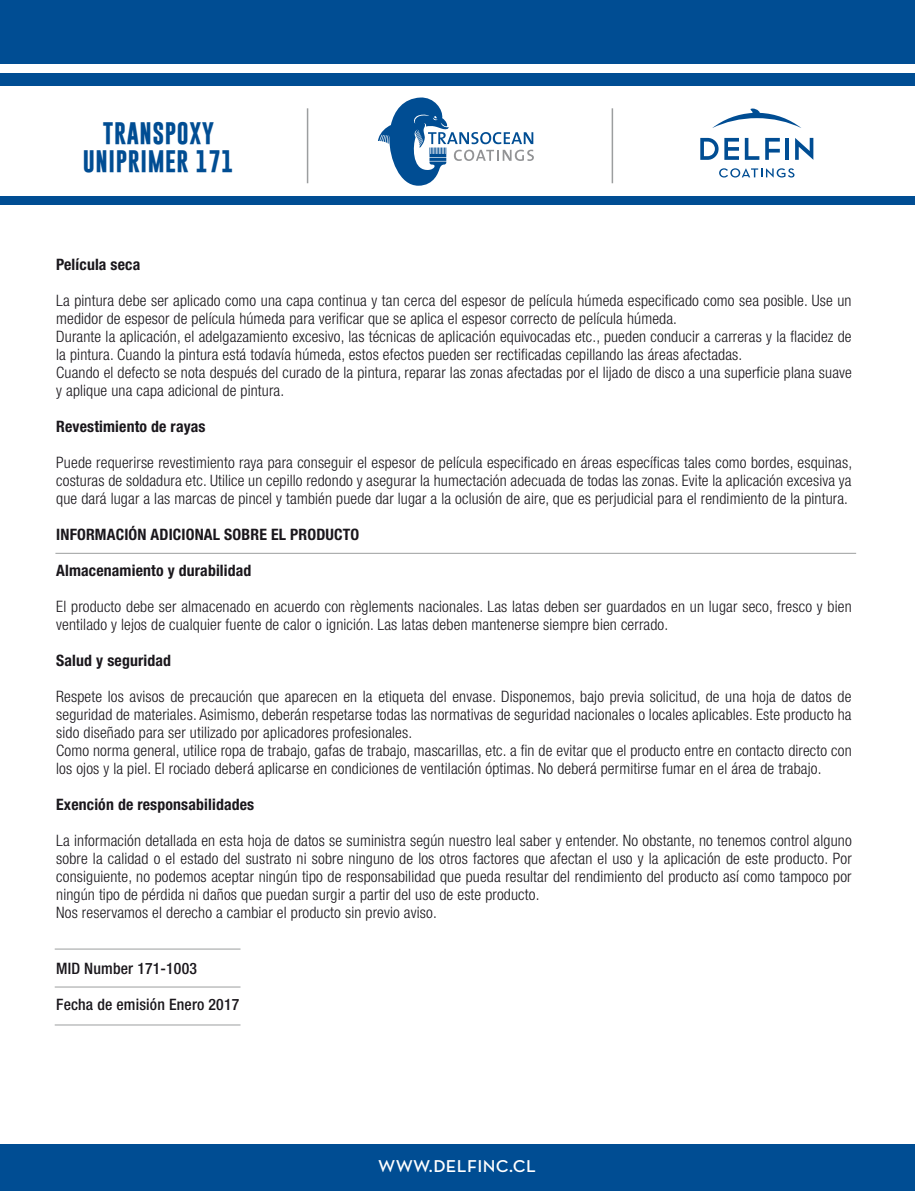
<style>
.page{position:relative;width:915px;height:1191px;background:#fff}
.page>*{position:absolute;margin:0;border:0;box-sizing:border-box;transform-origin:0 0}
.t1{font:700 22.5px/28.5px "Gobold";letter-spacing:.025em;color:#004d93;text-align:center}
.t2{font:600 17.4px "Neutra Text";letter-spacing:.02em;color:#fff}
.t3{font:300 condensed 15.75px/18px "Helvetica Neue LT Std";letter-spacing:.01em;color:#1a171c}
.t4{font:700 condensed 15.75px "Helvetica Neue LT Std";letter-spacing:.01em;color:#1a171c}
.t5{font:500 condensed 15.75px "Helvetica Neue LT Std";letter-spacing:.01em;color:#1a171c}
</style>
<div class="page">
<div style="left:0;top:1144px;width:914px;height:46px;background:#004d93"></div>
<hr style="left:55px;top:553px;width:800px;height:1px;background:#9c9e9f">
<hr style="left:55px;top:948px;width:185px;height:1px;background:#9c9e9f">
<hr style="left:55px;top:986px;width:185px;height:1px;background:#9c9e9f">
<hr style="left:55px;top:1024px;width:185px;height:1px;background:#9c9e9f">
<div style="left:0;top:0;width:914px;height:85px;background:#004d93"></div>
<div style="left:0;top:196px;width:914px;height:8px;background:#004d93"></div>
<div style="left:0;top:64px;width:914px;height:8px;background:#fff"></div>
<svg style="left:700px;top:138px;width:18px;height:22px"></svg>
<svg style="left:724px;top:138px;width:14px;height:22px"></svg>
<svg style="left:744px;top:138px;width:15px;height:22px"></svg>
<svg style="left:765px;top:138px;width:14px;height:22px"></svg>
<hr style="left:785px;top:138px;width:4px;height:22px;background:#004d93">
<svg style="left:795px;top:138px;width:18px;height:22px"></svg>
<svg style="left:719px;top:168px;width:75px;height:9px"></svg>
<svg style="left:712px;top:108px;width:89px;height:20px"></svg>
<hr style="left:307px;top:108px;width:1px;height:75px;background:#9c9e9f">
<hr style="left:611px;top:108px;width:2px;height:75px;background:#9c9e9f">
<svg style="left:378px;top:97px;width:155px;height:89px"></svg>
<h1 class="t1" style="left:83px;top:119px;width:152px">TRANSPOXY<br>UNIPRIMER 171</h1>
<p class="t4" style="left:56px;top:254px;width:85px">Película seca</p>
<p class="t3" style="left:56px;top:291px;width:797px">La pintura debe ser aplicado como una capa continua y tan cerca del espesor de película húmeda especificado como sea posible. Use un medidor de espesor de película húmeda para verificar que se aplica el espesor correcto de película húmeda.<br>Durante la aplicación, el adelgazamiento excesivo, las técnicas de aplicación equivocadas etc., pueden conducir a carreras y la flacidez de la pintura. Cuando la pintura está todavía húmeda, estos efectos pueden ser rectificadas cepillando las áreas afectadas.<br>Cuando el defecto se nota después del curado de la pintura, reparar las zonas afectadas por el lijado de disco a una superficie plana suave y aplique una capa adicional de pintura.</p>
<p class="t4" style="left:56px;top:416px;width:151px">Revestimiento de rayas</p>
<p class="t3" style="left:56px;top:453px;width:797px;text-align:justify">Puede requerirse revestimiento raya para conseguir el espesor de película especificado en áreas específicas tales como bordes, esquinas, costuras de soldadura etc. Utilice un cepillo redondo y asegurar la humectación adecuada de todas las zonas. Evite la aplicación excesiva ya que dará lugar a las marcas de pincel y también puede dar lugar a la oclusión de aire, que es perjudicial para el rendimiento de la pintura.</p>
<p class="t4" style="left:56px;top:524px;width:304px">INFORMACIÓN ADICIONAL SOBRE EL PRODUCTO</p>
<p class="t4" style="left:56px;top:560px;width:197px">Almacenamiento y durabilidad</p>
<p class="t3" style="left:56px;top:597px;width:796px">El producto debe ser almacenado en acuerdo con règlements nacionales. Las latas deben ser guardados en un lugar seco, fresco y bien ventilado y lejos de cualquier fuente de calor o ignición. Las latas deben mantenerse siempre bien cerrado.</p>
<p class="t4" style="left:56px;top:650px;width:116px">Salud y seguridad</p>
<p class="t3" style="left:56px;top:687px;width:796px">Respete los avisos de precaución que aparecen en la etiqueta del envase. Disponemos, bajo previa solicitud, de una hoja de datos de seguridad de materiales. Asimismo, deberán respetarse todas las normativas de seguridad nacionales o locales aplicables. Este producto ha sido diseñado para ser utilizado por aplicadores profesionales.<br>Como norma general, utilice ropa de trabajo, gafas de trabajo, mascarillas, etc. a fin de evitar que el producto entre en contacto directo con los ojos y la piel. El rociado deberá aplicarse en condiciones de ventilación óptimas. No deberá permitirse fumar en el área de trabajo.</p>
<p class="t4" style="left:56px;top:795px;width:199px">Exención de responsabilidades</p>
<p class="t3" style="left:56px;top:831px;width:796px">La información detallada en esta hoja de datos se suministra según nuestro leal saber y entender. No obstante, no tenemos control alguno sobre la calidad o el estado del sustrato ni sobre ninguno de los otros factores que afectan el uso y la aplicación de este producto. Por consiguiente, no podemos aceptar ningún tipo de responsabilidad que pueda resultar del rendimiento del producto así como tampoco por ningún tipo de pérdida ni daños que puedan surgir a partir del uso de este producto.<br>Nos reservamos el derecho a cambiar el producto sin previo aviso.</p>
<p class="t5" style="left:56px;top:958px;width:142px">MID Number 171-1003</p>
<p class="t5" style="left:56px;top:994px;width:184px">Fecha de emisión Enero 2017</p>
<p class="t2" style="left:378px;top:1155px;width:159px">WWW.DELFINC.CL</p>
</div>
